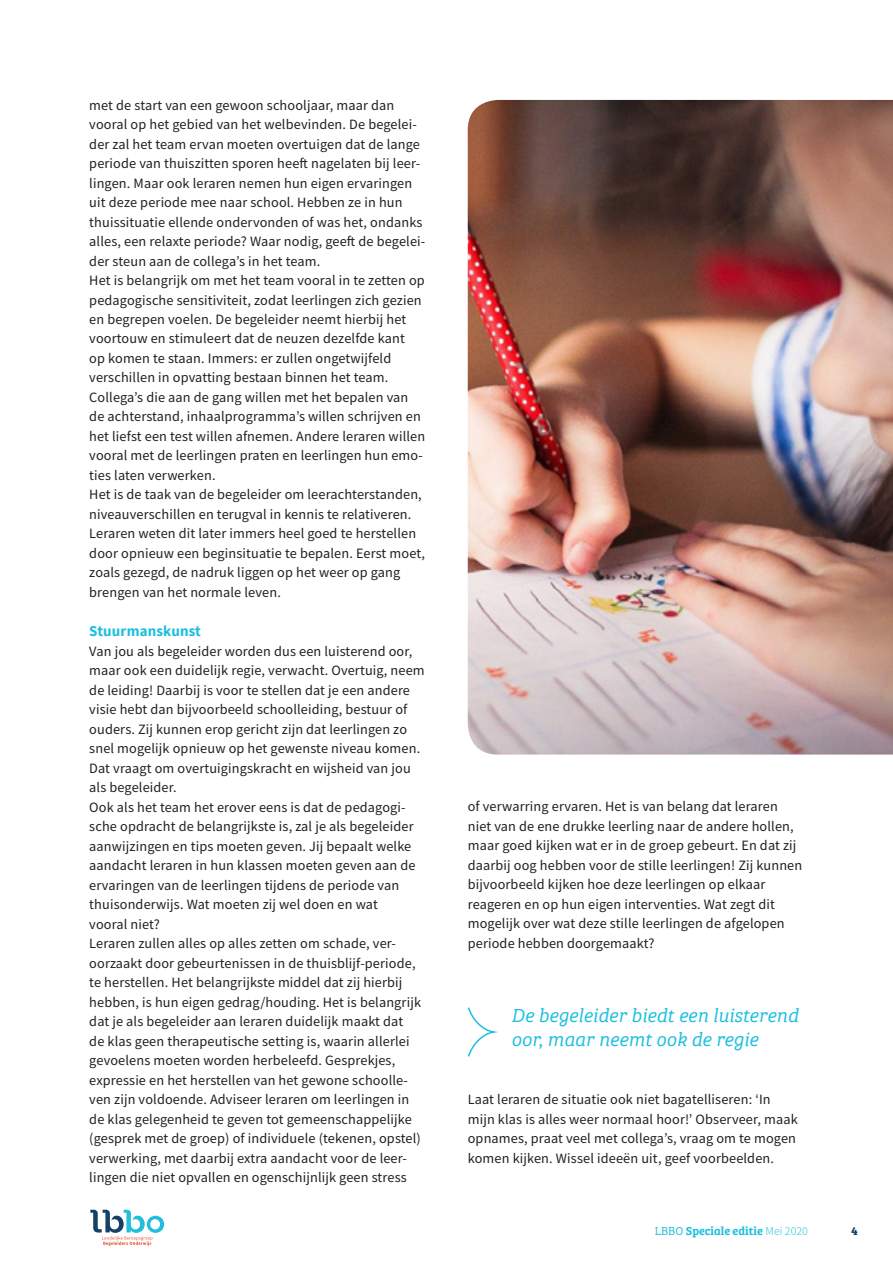
<style>
.page{position:relative;width:893px;height:1263px;background:#fff}
.page>*{position:absolute;margin:0;border:0;box-sizing:border-box;transform-origin:0 0}
.t1{font:italic 19.5px/23.4px "Bree Serif Lt";color:#1cbfdf}
.t2{font:700 15px "Source Sans Pro";letter-spacing:.01em;color:#1cbfdf}
.t3{font:14.25px/19.5px "Source Sans Pro";letter-spacing:.01em;color:#231f20}
.t4{font:600 12px "Bree Serif";color:#1cbfdf}
.t5{font:700 12px "Bree Serif";color:#164165}
.s1{font-weight:300}
.s2{font-family:"Source Sans Pro";font-weight:300}
</style>
<div class="page">
<svg style="left:90px;top:1210px;width:74px;height:36px"></svg>
<img style="left:468px;top:100px;width:425px;height:654px">
<svg style="left:467px;top:1007px;width:31px;height:50px"></svg>
<p class="t3" style="left:89px;top:95px;width:337px">met de start van een gewoon schooljaar, maar dan vooral op het gebied van het welbevinden. De begelei&shy;der zal het team ervan moeten overtuigen dat de lange periode van thuiszitten sporen heeft nagelaten bij leer&shy;lingen. Maar ook leraren nemen hun eigen ervaringen uit deze periode mee naar school. Hebben ze in hun thuissituatie ellende ondervonden of was het, ondanks alles, een relaxte periode? Waar nodig, geeft de begelei&shy;der steun aan de collega’s in het team.<br>Het is belangrijk om met het team vooral in te zetten op pedagogische sensitiviteit, zodat leerlingen zich gezien en begrepen voelen. De begeleider neemt hierbij het voortouw en stimuleert dat de neuzen dezelfde kant<br>op komen te staan. Immers: er zullen ongetwijfeld verschillen in opvatting bestaan binnen het team.<br>Collega’s die aan de gang willen met het bepalen van de achterstand, inhaalprogramma’s willen schrijven en het liefst een test willen afnemen. Andere leraren willen vooral met de leerlingen praten en leerlingen hun emo&shy;ties laten verwerken.<br>Het is de taak van de begeleider om leerachterstanden, niveauverschillen en terugval in kennis te relativeren.<br>Leraren weten dit later immers heel goed te herstellen door opnieuw een beginsituatie te bepalen. Eerst moet, zoals gezegd, de nadruk liggen op het weer op gang brengen van het normale leven.</p>
<p class="t2" style="left:89px;top:621px;width:113px">Stuurmanskunst</p>
<p class="t3" style="left:89px;top:641px;width:337px">Van jou als begeleider worden dus een luisterend oor, maar ook een duidelijk regie, verwacht. Overtuig, neem de leiding! Daarbij is voor te stellen dat je een andere visie hebt dan bijvoorbeeld schoolleiding, bestuur of ouders. Zij kunnen erop gericht zijn dat leerlingen zo snel mogelijk opnieuw op het gewenste niveau komen.<br>Dat vraagt om overtuigingskracht en wijsheid van jou als begeleider.<br>Ook als het team het erover eens is dat de pedagogi&shy;sche opdracht de belangrijkste is, zal je als begeleider aanwijzingen en tips moeten geven. Jij bepaalt welke aandacht leraren in hun klassen moeten geven aan de ervaringen van de leerlingen tijdens de periode van thuisonderwijs. Wat moeten zij wel doen en wat<br>vooral niet?<br>Leraren zullen alles op alles zetten om schade, ver&shy;oorzaakt door gebeurtenissen in de thuisblijf-periode, te herstellen. Het belangrijkste middel dat zij hierbij hebben, is hun eigen gedrag/houding. Het is belangrijk dat je als begeleider aan leraren duidelijk maakt dat<br>de klas geen therapeutische setting is, waarin allerlei gevoelens moeten worden herbeleefd. Gesprekjes, expressie en het herstellen van het gewone schoolle&shy;ven zijn voldoende. Adviseer leraren om leerlingen in de klas gelegenheid te geven tot gemeenschappelijke (gesprek met de groep) of individuele (tekenen, opstel) verwerking, met daarbij extra aandacht voor de leer&shy;lingen die niet opvallen en ogenschijnlijk geen stress</p>
<p class="t3" style="left:468px;top:797px;width:336px">of verwarring ervaren. Het is van belang dat leraren niet van de ene drukke leerling naar de andere hollen, maar goed kijken wat er in de groep gebeurt. En dat zij daarbij oog hebben voor de stille leerlingen! Zij kunnen bijvoorbeeld kijken hoe deze leerlingen op elkaar reageren en op hun eigen interventies. Wat zegt dit mogelijk over wat deze stille leerlingen de afgelopen periode hebben doorgemaakt?</p>
<h1 class="t1" style="left:511px;top:1003px;width:289px">De begeleider biedt een luisterend oor, maar neemt ook de regie</h1>
<p class="t3" style="left:468px;top:1089px;width:332px">Laat leraren de situatie ook niet bagatelliseren: ‘In mijn klas is alles weer normaal hoor!’ Observeer, maak opnames, praat veel met collega’s, vraag om te mogen komen kijken. Wissel ideeën uit, geef voorbeelden.</p>
<p class="t4" style="left:655px;top:1221px;width:155px"><span class="s1">LBBO</span> Speciale editie <span class="s2">Mei 2020</span></p>
<p class="t5" style="left:851px;top:1221px;width:8px">4</p>
</div>
